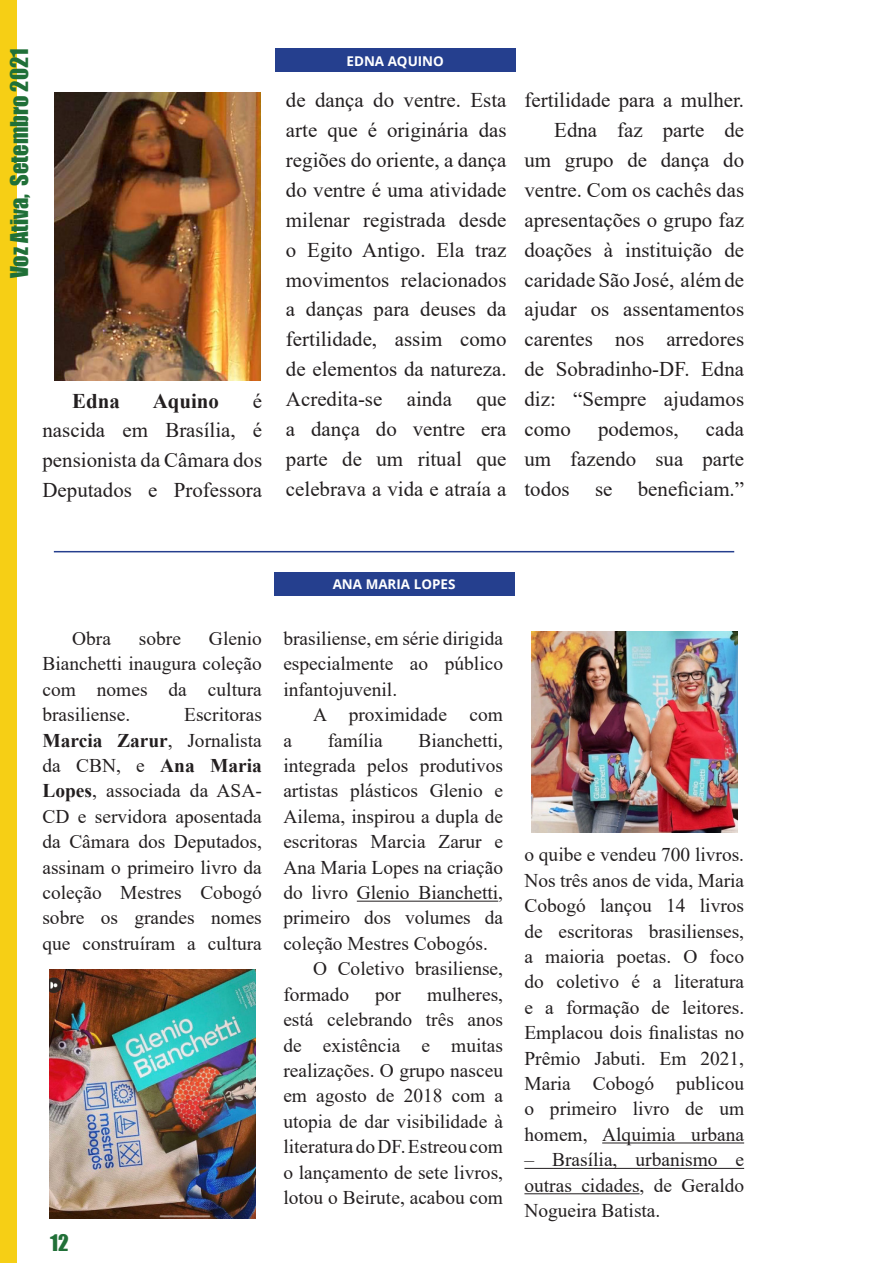
<style>
.page{position:relative;width:893px;height:1263px;background:#fff}
.page>*{position:absolute;margin:0;border:0;box-sizing:border-box;transform-origin:0 0}
.t1{font:22.5px "Impact";color:#207038}
.t2{font:21px "Impact";color:#217038}
.t3{font:20.85px/29.8px "Times New Roman";color:#231f20;text-align:justify}
.t4{font:700 20.85px "Times New Roman";color:#231f20}
.t5{font:19.5px/25.3px "Times New Roman";color:#231f20;text-align:justify}
.t6{font:700 13.5px "Open Sans";color:#fff}
.s1{font-weight:700}
</style>
<div class="page">
<div style="left:0;top:0;width:17px;height:1263px;background:#f6cf15"></div>
<hr style="left:54px;top:551px;width:680px;height:1px;background:#253f8e">
<img style="left:54px;top:92px;width:206px;height:289px">
<div style="left:275px;top:49px;width:241px;height:23px;background:#253f8e"></div>
<div style="left:274px;top:572px;width:240px;height:24px;background:#253f8e"></div>
<hr style="left:357px;top:901px;width:141px;height:1px;background:#231f20">
<img style="left:531px;top:631px;width:206px;height:202px">
<img style="left:49px;top:970px;width:206px;height:248px">
<hr style="left:602px;top:1142px;width:142px;height:1px;background:#231f20">
<hr style="left:524px;top:1168px;width:220px;height:1px;background:#231f20">
<hr style="left:524px;top:1193px;width:116px;height:1px;background:#231f20">
<p class="t1" style="left:2px;top:278px;width:231px;rotate:-90deg">Voz Ativa, Setembro 2021</p>
<p class="t3" style="left:43px;top:385px;width:221px;text-indent:210px">é nascida em Brasília, é pensionista da Câmara dos Deputados e Professora</p>
<p class="t4" style="left:72px;top:385px;width:49px">Edna</p>
<p class="t4" style="left:153px;top:385px;width:68px">Aquino</p>
<p class="t6" style="left:346px;top:51px;width:99px">EDNA AQUINO</p>
<p class="t3" style="left:286px;top:85px;width:222px">de dança do ventre. Esta arte que é originária das regiões do oriente, a dança do ventre é uma atividade milenar registrada desde o Egito Antigo. Ela traz movimentos relacionados a danças para deuses da fertilidade, assim como de elementos da natureza.<br>Acredita-se ainda que a dança do ventre era parte de um ritual que celebrava a vida e atraía a</p>
<p class="t3" style="left:524px;top:85px;width:221px">fertilidade para a mulher.</p>
<p class="t3" style="left:524px;top:114px;width:221px;text-indent:30px">Edna faz parte de um grupo de dança do ventre. Com os cachês das apresentações o grupo faz doações à instituição de caridade São José, além de ajudar os assentamentos carentes nos arredores de Sobradinho-DF. Edna diz: “Sempre ajudamos como</p>
<p class="t3" style="left:524px;top:413px;width:221px;text-indent:181px">cada um fazendo sua parte todos se beneficiam.”</p>
<p class="t3" style="left:598px;top:413px;width:82px">podemos,</p>
<p class="t5" style="left:42px;top:625px;width:221px;text-indent:167px">Glenio Bianchetti inaugura coleção com nomes da cultura brasiliense.</p>
<p class="t5" style="left:72px;top:625px;width:40px">Obra</p>
<p class="t5" style="left:139px;top:625px;width:44px">sobre</p>
<p class="t5" style="left:42px;top:701px;width:221px;text-indent:142px">Escritoras <span class="s1">Marcia Zarur</span>, Jornalista da CBN, e <span class="s1">Ana Maria Lopes</span>, associada da ASA-CD e servidora aposentada da Câmara dos Deputados, assinam o primeiro livro da coleção Mestres Cobogó sobre os grandes nomes que construíram a cultura</p>
<p class="t2" style="left:50px;top:1226px;width:20px">12</p>
<p class="t6" style="left:333px;top:575px;width:124px">ANA MARIA LOPES</p>
<p class="t5" style="left:283px;top:625px;width:221px">brasiliense, em série dirigida especialmente ao público infantojuvenil.</p>
<p class="t5" style="left:313px;top:701px;width:191px">A proximidade com</p>
<p class="t5" style="left:283px;top:727px;width:10px">a</p>
<p class="t5" style="left:328px;top:727px;width:57px">família</p>
<p class="t5" style="left:283px;top:727px;width:221px;text-indent:135px">Bianchetti, integrada pelos produtivos artistas plásticos Glenio e Ailema, inspirou a dupla de escritoras Marcia Zarur e Ana Maria Lopes na criação do livro Glenio Bianchetti, primeiro dos volumes da coleção Mestres Cobogós.</p>
<p class="t5" style="left:283px;top:955px;width:221px;text-indent:30px">O Coletivo brasiliense, formado</p>
<p class="t5" style="left:283px;top:981px;width:221px;text-indent:144px">mulheres, está celebrando três anos de existência e muitas realizações. O grupo nasceu em agosto de 2018 com a utopia de dar visibilidade à literatura do DF. Estreou com o lançamento de sete livros, lotou o Beirute, acabou com</p>
<p class="t5" style="left:375px;top:981px;width:27px">por</p>
<p class="t5" style="left:524px;top:841px;width:221px">o quibe e vendeu 700 livros.<br>Nos três anos de vida, Maria Cobogó lançou 14 livros de escritoras brasilienses, a maioria poetas. O foco do coletivo é a literatura e a formação de leitores.<br>Emplacou dois finalistas no Prêmio Jabuti. Em 2021, Maria Cobogó publicou o primeiro livro de um homem, Alquimia urbana</p>
<p class="t5" style="left:524px;top:1146px;width:221px">– Brasília, urbanismo e outras cidades, de Geraldo Nogueira Batista.</p>
</div>
